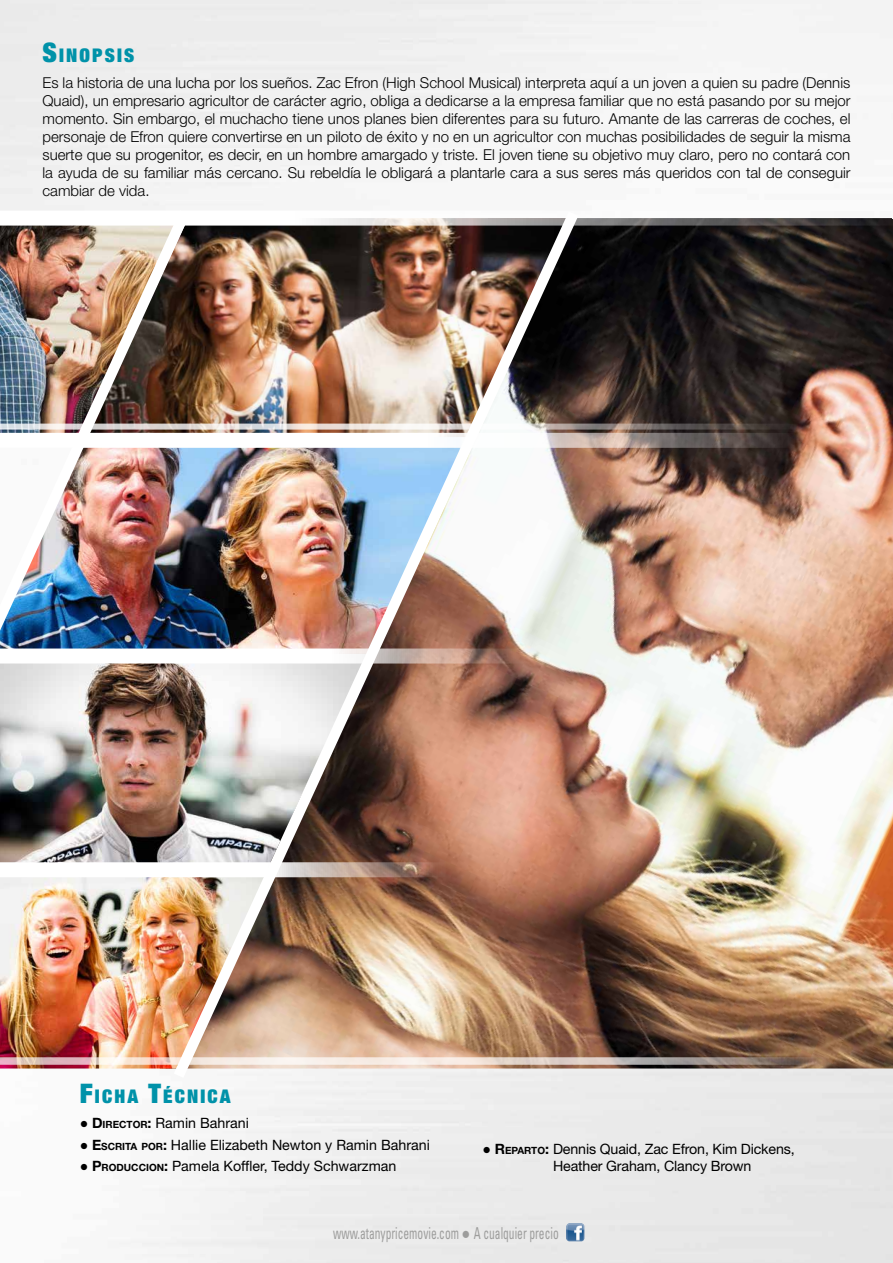
<style>
.page{position:relative;width:893px;height:1263px;background:#fff}
.page>*{position:absolute;margin:0;border:0;box-sizing:border-box;transform-origin:0 0}
.t1{font:900 condensed 18.9px "Helvetica Neue LT Std";letter-spacing:.115em;color:#0092a9}
.t2{font:condensed 16.35px "Univers LT Std";color:#9d9d9c;scale:.7 1}
.t3{font:300 15px/18px "Helvetica Neue LT Std";color:#000;text-align:justify}
.t4{font:14.25px/17.1px "Helvetica Neue LT Std";color:#000}
.s1{font-size:27px}
.s2{font-family:"Times New Roman"}
.s3{font-weight:700}
.s4{font-weight:700;font-size:10.05px}
.s5{font-family:"Times New Roman";font-stretch:normal}
</style>
<div class="page">
<img style="left:587px;top:226px;width:306px;height:842px">
<img style="left:566px;top:1223px;width:18px;height:18px">
<svg style="left:587px;top:433px;width:208px;height:15px;background:#796d68"></svg>
<svg style="left:587px;top:424px;width:211px;height:6px"></svg>
<svg style="left:587px;top:211px;width:306px;height:15px"></svg>
<svg style="left:587px;top:1057px;width:242px;height:8px;background:#9c8e85"></svg>
<img style="left:199px;top:200px;width:388px;height:889px">
<img style="left:0;top:199px;width:199px;height:890px">
<p class="t1" style="left:43px;top:43px;width:93px"><span class="s1">S</span>INOPSIS</p>
<p class="t3" style="left:43px;top:74px;width:809px">Es la historia de una lucha por los sueños. Zac Efron (High School Musical) interpreta aquí a un joven a quien su padre (Dennis Quaid), un empresario agricultor de carácter agrio, obliga a dedicarse a la empresa familiar que no está pasando por su mejor momento. Sin embargo, el muchacho tiene unos planes bien diferentes para su futuro. Amante de las carreras de coches, el personaje de Efron quiere convertirse en un piloto de éxito y no en un agricultor con muchas posibilidades de seguir la misma suerte que su progenitor, es decir, en un hombre amargado y triste. El joven tiene su objetivo muy claro, pero no contará con la ayuda de su familiar más cercano. Su rebeldía le obligará a plantarle cara a sus seres más queridos con tal de conseguir cambiar de vida.</p>
<p class="t1" style="left:80px;top:1084px;width:152px"><span class="s1">F</span>ICHA <span class="s1">T</span>ÉCNICA</p>
<p class="t4" style="left:80px;top:1114px;width:171px"><span class="s2">●</span> <span class="s3">D</span><span class="s4">IRECTOR</span><span class="s3">:</span> Ramin Bahrani</p>
<p class="t4" style="left:80px;top:1136px;width:351px"><span class="s2">●</span> <span class="s3">E</span><span class="s4">SCRITA POR</span><span class="s3">:</span> Hallie Elizabeth Newton y Ramin Bahrani</p>
<p class="t4" style="left:80px;top:1157px;width:318px"><span class="s2">●</span> <span class="s3">P</span><span class="s4">RODUCCION</span><span class="s3">:</span> Pamela Koffler, Teddy Schwarzman</p>
<p class="t4" style="left:553px;top:1140px;width:243px;text-indent:-70px"><span class="s2">●</span> <span class="s3">R</span> <span class="s4">EPARTO</span><span class="s3">:</span> Dennis Quaid, Zac Efron, Kim Dickens,<br>Heather Graham, Clancy Brown</p>
<p class="t2" style="left:333px;top:1223px;width:324px">www.atanypricemovie.com <span class="s5">●</span> A cualquier precio</p>
</div>
